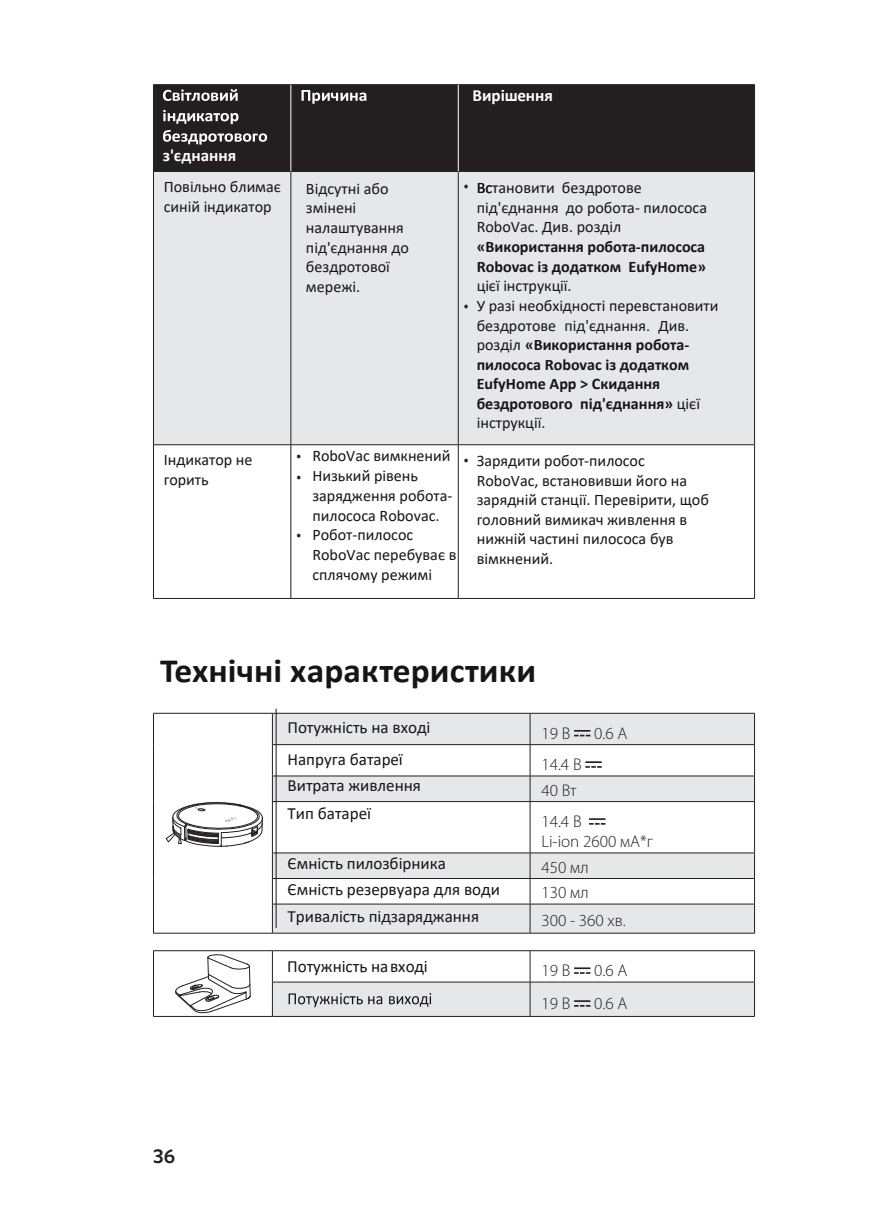
<style>
.page{position:relative;width:874px;height:1225px;background:#fff}
.page>*{position:absolute;margin:0;border:0;box-sizing:border-box;transform-origin:0 0}
.t1{font:700 34px "Calibri";letter-spacing:.005em;color:#171419;scale:1.04 1}
.t2{font:600 20px "Whitney";color:#231f20}
.t3{font:17px/26.4px "Calibri";color:#17141a}
.t4{font:300 17px/25.6px "Myriad Pro";color:#231f20}
.t5{font:700 17px "Calibri";color:#fff}
.t6{font:300 17px/21.2px "Source Sans Pro";color:#231f20}
.t7{font:16px/19.6px "Calibri";color:#17141a}
.t8{font:700 16px/19.8px "Calibri";color:#17141a}
.s1{font-weight:700}
</style>
<div class="page">
<div style="left:154px;top:85px;width:599px;height:86px;background:#231f20"></div>
<div style="left:154px;top:172px;width:599px;height:272px;background:#e6e7e9"></div>
<hr style="left:153px;top:84px;width:138px;height:1px;background:#231f20">
<hr style="left:153px;top:85px;width:1px;height:86px;background:#231f20">
<hr style="left:291px;top:84px;width:167px;height:1px;background:#231f20">
<hr style="left:458px;top:84px;width:296px;height:1px;background:#231f20">
<hr style="left:753px;top:85px;width:1px;height:86px;background:#231f20">
<hr style="left:153px;top:171px;width:138px;height:1px;background:#231f20">
<hr style="left:153px;top:172px;width:1px;height:272px;background:#231f20">
<hr style="left:291px;top:171px;width:167px;height:1px;background:#231f20">
<hr style="left:290px;top:172px;width:1px;height:272px;background:#231f20">
<hr style="left:458px;top:171px;width:296px;height:1px;background:#231f20">
<hr style="left:457px;top:172px;width:1px;height:272px;background:#231f20">
<hr style="left:753px;top:172px;width:1px;height:272px;background:#231f20">
<hr style="left:153px;top:444px;width:138px;height:1px;background:#231f20">
<hr style="left:153px;top:445px;width:1px;height:153px;background:#231f20">
<hr style="left:291px;top:444px;width:167px;height:1px;background:#231f20">
<hr style="left:290px;top:445px;width:1px;height:153px;background:#231f20">
<hr style="left:458px;top:444px;width:296px;height:1px;background:#231f20">
<hr style="left:457px;top:445px;width:1px;height:153px;background:#231f20">
<hr style="left:753px;top:445px;width:1px;height:153px;background:#231f20">
<hr style="left:153px;top:598px;width:138px;height:1px;background:#231f20">
<hr style="left:291px;top:598px;width:167px;height:1px;background:#231f20">
<hr style="left:458px;top:598px;width:296px;height:1px;background:#231f20">
<hr style="left:290px;top:85px;width:1px;height:86px;background:#fff">
<hr style="left:457px;top:85px;width:1px;height:86px;background:#fff">
<svg style="left:273px;top:714px;width:480px;height:219px;fill:#e6e7e9"></svg>
<hr style="left:153px;top:713px;width:1px;height:31px;background:#231f20">
<hr style="left:153px;top:744px;width:1px;height:32px;background:#231f20">
<svg style="left:153px;top:776px;width:1px;height:25px"></svg>
<hr style="left:153px;top:801px;width:1px;height:52px;background:#231f20">
<svg style="left:153px;top:853px;width:1px;height:80px"></svg>
<hr style="left:153px;top:933px;width:119px;height:1px;background:#231f20">
<hr style="left:272px;top:713px;width:258px;height:1px;background:#231f20">
<hr style="left:272px;top:713px;width:1px;height:31px;background:#231f20">
<hr style="left:530px;top:713px;width:224px;height:1px;background:#231f20">
<hr style="left:529px;top:713px;width:1px;height:31px;background:#231f20">
<hr style="left:753px;top:713px;width:1px;height:31px;background:#231f20">
<hr style="left:272px;top:744px;width:258px;height:1px;background:#231f20">
<hr style="left:272px;top:745px;width:1px;height:30px;background:#231f20">
<hr style="left:530px;top:744px;width:224px;height:1px;background:#231f20">
<hr style="left:529px;top:745px;width:1px;height:30px;background:#231f20">
<hr style="left:753px;top:745px;width:1px;height:30px;background:#231f20">
<hr style="left:272px;top:775px;width:258px;height:1px;background:#231f20">
<svg style="left:272px;top:776px;width:1px;height:25px"></svg>
<hr style="left:530px;top:775px;width:224px;height:1px;background:#231f20">
<svg style="left:529px;top:776px;width:1px;height:25px"></svg>
<svg style="left:753px;top:776px;width:1px;height:25px"></svg>
<hr style="left:272px;top:801px;width:258px;height:1px;background:#231f20">
<hr style="left:272px;top:802px;width:1px;height:50px;background:#231f20">
<hr style="left:530px;top:801px;width:224px;height:1px;background:#231f20">
<hr style="left:529px;top:802px;width:1px;height:50px;background:#231f20">
<hr style="left:753px;top:802px;width:1px;height:50px;background:#231f20">
<hr style="left:272px;top:852px;width:258px;height:1px;background:#231f20">
<hr style="left:530px;top:852px;width:224px;height:1px;background:#231f20">
<hr style="left:272px;top:878px;width:258px;height:1px;background:#231f20">
<hr style="left:530px;top:878px;width:224px;height:1px;background:#231f20">
<hr style="left:272px;top:903px;width:258px;height:1px;background:#231f20">
<svg style="left:272px;top:853px;width:1px;height:80px"></svg>
<hr style="left:530px;top:903px;width:224px;height:1px;background:#231f20">
<svg style="left:529px;top:853px;width:1px;height:80px"></svg>
<svg style="left:753px;top:853px;width:1px;height:80px"></svg>
<hr style="left:272px;top:933px;width:258px;height:1px;background:#231f20">
<hr style="left:530px;top:933px;width:224px;height:1px;background:#231f20">
<hr style="left:153px;top:713px;width:119px;height:1px;background:#231f20">
<svg style="left:166px;top:802px;width:97px;height:45px"></svg>
<svg style="left:573px;top:730px;width:17px;height:6px"></svg>
<svg style="left:585px;top:761px;width:16px;height:6px"></svg>
<svg style="left:588px;top:818px;width:17px;height:6px"></svg>
<hr style="left:153px;top:1016px;width:119px;height:1px;background:#231f20">
<hr style="left:153px;top:950px;width:119px;height:1px;background:#231f20">
<hr style="left:153px;top:951px;width:1px;height:31px;background:#231f20">
<hr style="left:153px;top:982px;width:1px;height:34px;background:#231f20">
<hr style="left:272px;top:950px;width:258px;height:1px;background:#231f20">
<hr style="left:272px;top:951px;width:1px;height:30px;background:#231f20">
<hr style="left:530px;top:950px;width:224px;height:1px;background:#231f20">
<hr style="left:529px;top:951px;width:1px;height:30px;background:#231f20">
<hr style="left:753px;top:951px;width:1px;height:30px;background:#231f20">
<hr style="left:272px;top:981px;width:258px;height:1px;background:#231f20">
<hr style="left:530px;top:981px;width:224px;height:1px;background:#231f20">
<hr style="left:272px;top:1016px;width:258px;height:1px;background:#231f20">
<hr style="left:530px;top:1016px;width:224px;height:1px;background:#231f20">
<svg style="left:175px;top:954px;width:75px;height:60px"></svg>
<svg style="left:574px;top:967px;width:16px;height:6px"></svg>
<svg style="left:163px;top:89px;width:74px;height:12px"></svg>
<svg style="left:163px;top:110px;width:75px;height:14px"></svg>
<svg style="left:163px;top:130px;width:104px;height:15px"></svg>
<svg style="left:301px;top:90px;width:65px;height:14px"></svg>
<hr style="left:275px;top:708px;width:1px;height:220px;background:#171419">
<svg style="left:272px;top:982px;width:482px;height:34px"></svg>
<p class="t5" style="left:163px;top:144px;width:75px">з'єднання</p>
<p class="t5" style="left:472px;top:84px;width:82px">Вирішення</p>
<p class="t7" style="left:164px;top:177px;width:119px">Повільно блимає синій індикатор</p>
<p class="t7" style="left:306px;top:178px;width:104px">Відсутні або змінені налаштування під'єднання до бездротової мережі.</p>
<p class="t7" style="left:476px;top:177px;width:232px">Встановити бездротове під'єднання до робота- пилососа<br>RoboVac. Див. розділ</p>
<p class="t6" style="left:463px;top:175px;width:6px">•</p>
<p class="t8" style="left:476px;top:237px;width:231px">«Використання робота-пилососа<br>Robovac із додатком EufyHome»</p>
<p class="t7" style="left:476px;top:276px;width:243px">цієї інструкції.<br>У разі необхідності перевстановити бездротове під'єднання. Див. розділ <span class="s1">«Використання робота&shy;пилососа Robovac із додатком<br>EufyHome App &gt; Скидання бездротового</span> <span class="s1">під'єднання</span><span class="s1">»</span> цієї інструкції.</p>
<p class="t7" style="left:476px;top:451px;width:233px">Зарядити робот-пилосос<br>RoboVac, встановивши його на зарядній станції. Перевірити, щоб головний вимикач живлення в нижній частині пилососа був вімкнений.</p>
<p class="t6" style="left:463px;top:294px;width:6px">•</p>
<p class="t7" style="left:164px;top:450px;width:90px">Індикатор не горить</p>
<p class="t7" style="left:312px;top:446px;width:145px">RoboVac вимкнений<br>Низький рівень зарядження робота&shy;пилососа Robovac.<br>Робот-пилосос<br>RoboVac перебуває в сплячому режимі</p>
<p class="t6" style="left:296px;top:444px;width:6px">• •</p>
<p class="t6" style="left:463px;top:448px;width:6px">•</p>
<p class="t6" style="left:296px;top:524px;width:6px">•</p>
<h1 class="t1" style="left:160px;top:648px;width:363px">Технічні характеристики</h1>
<p class="t3" style="left:287px;top:710px;width:144px;line-height:32px">Потужність на вході<br>Напруга батареї</p>
<p class="t3" style="left:287px;top:770px;width:135px;line-height:28.6px">Витрата живлення<br>Тип батареї</p>
<p class="t3" style="left:287px;top:850px;width:214px">Ємність пилозбірника<br>Ємність резервуара для води<br>Тривалість підзаряджання</p>
<p class="t3" style="left:287px;top:952px;width:142px">Потужність навході</p>
<p class="t4" style="left:541px;top:721px;width:30px">19 В</p>
<p class="t4" style="left:594px;top:721px;width:35px">0.6 A</p>
<p class="t4" style="left:541px;top:752px;width:42px">14.4 В<br>40 Вт</p>
<p class="t4" style="left:541px;top:812px;width:113px;line-height:20px">14.4 В<br>Li-ion 2600 мА*г</p>
<p class="t4" style="left:541px;top:854px;width:49px">450 мл<br>130 мл</p>
<p class="t4" style="left:541px;top:907px;width:86px">300 - 360 хв.</p>
<p class="t4" style="left:541px;top:958px;width:30px">19 В</p>
<p class="t4" style="left:594px;top:958px;width:35px">0.6 A</p>
<p class="t4" style="left:541px;top:991px;width:30px">19 В</p>
<p class="t4" style="left:594px;top:991px;width:35px">0.6 A</p>
<p class="t2" style="left:153px;top:1143px;width:23px">36</p>
</div>
